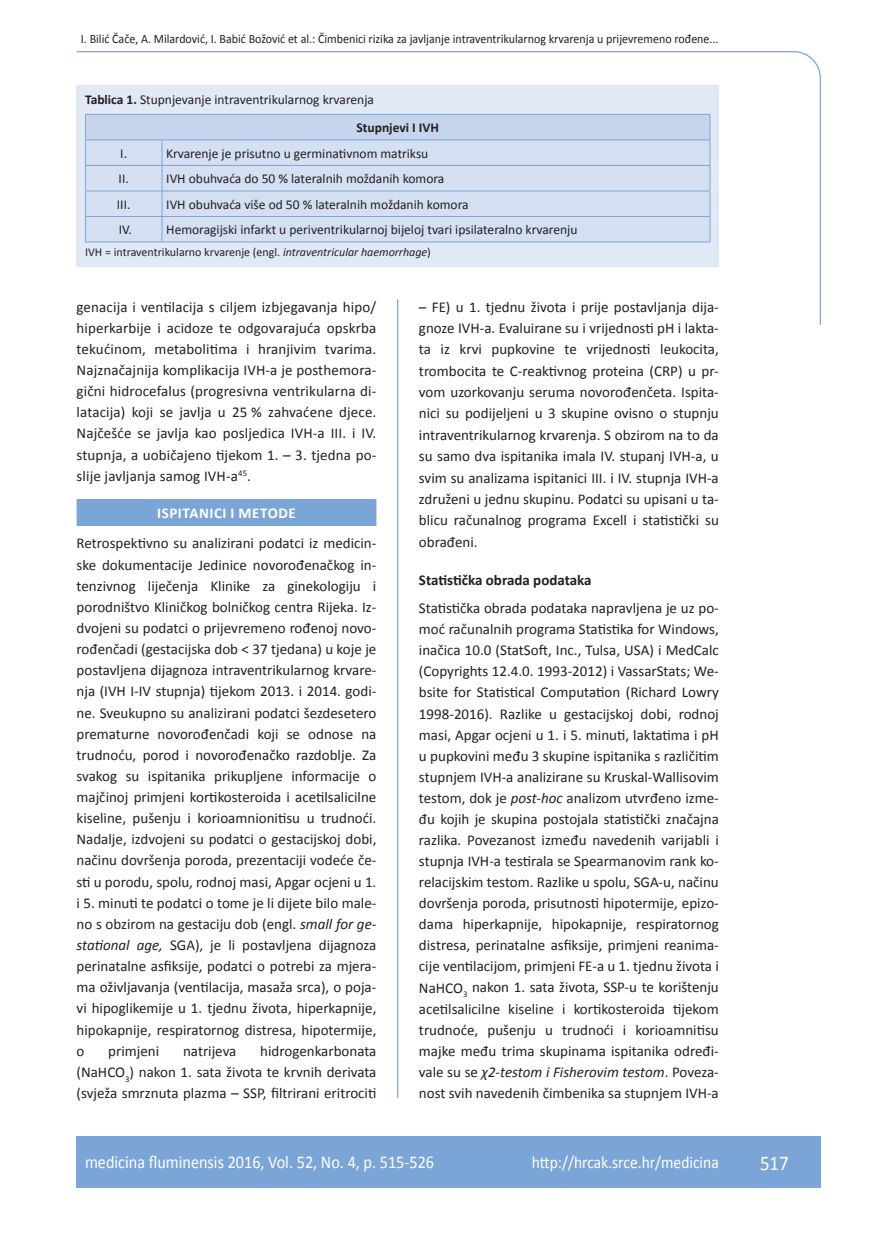
<style>
.page{position:relative;width:872px;height:1234px;background:#fff}
.page>*{position:absolute;margin:0;border:0;box-sizing:border-box;transform-origin:0 0}
.t1{font:21px "Calibri";color:#fff;scale:.9 1}
.t2{font:18px "Calibri";color:#fff;scale:.9 1}
.t3{font:17.25px "Calibri";color:#fff;scale:.9 1}
.t4{font:15px/21.1px "Calibri";color:#231f20;text-align:justify}
.t5{font:700 15px "Calibri";color:#231f20}
.t6{font:700 15px "Calibri";letter-spacing:.04em;color:#fff}
.t7{font:13.5px/28.5px "Calibri";color:#231f20}
.t8{font:12.75px "Calibri";color:#231f20;scale:.94 1}
.t9{font:12px "Calibri";color:#231f20}
.s1{font-weight:700}
.s2{font-style:italic}
</style>
<div class="page">
<svg style="left:76px;top:51px;width:745px;height:275px"></svg>
<hr style="left:397px;top:299px;width:1px;height:798px;background:#7ca5d7">
<div style="left:77px;top:1135px;width:744px;height:51px;background:#7ca5d7"></div>
<div style="left:77px;top:85px;width:642px;height:181px;background:#e1e9f6"></div>
<div style="left:85px;top:114px;width:625px;height:26px;background:#c6d5ec"></div>
<div style="left:86px;top:140px;width:623px;height:101px;background:#d4dff1"></div>
<hr style="left:85px;top:114px;width:77px;height:1px;background:#7ca5d7">
<hr style="left:162px;top:114px;width:548px;height:1px;background:#7ca5d7">
<hr style="left:85px;top:139px;width:77px;height:1px;background:#7ca5d7">
<hr style="left:162px;top:139px;width:548px;height:1px;background:#7ca5d7">
<hr style="left:85px;top:165px;width:77px;height:1px;background:#7ca5d7">
<hr style="left:162px;top:165px;width:548px;height:1px;background:#7ca5d7">
<hr style="left:85px;top:190px;width:77px;height:1px;background:#7ca5d7">
<hr style="left:162px;top:190px;width:548px;height:1px;background:#7ca5d7">
<hr style="left:85px;top:216px;width:77px;height:1px;background:#7ca5d7">
<svg style="left:85px;top:115px;width:1px;height:126px"></svg>
<hr style="left:162px;top:216px;width:548px;height:1px;background:#7ca5d7">
<svg style="left:162px;top:140px;width:1px;height:101px"></svg>
<svg style="left:709px;top:115px;width:1px;height:126px"></svg>
<hr style="left:85px;top:241px;width:77px;height:1px;background:#7ca5d7">
<hr style="left:162px;top:241px;width:548px;height:1px;background:#7ca5d7">
<div style="left:77px;top:499px;width:299px;height:27px;background:#7ca5d7"></div>
<p class="t8" style="left:81px;top:30px;width:680px">I. Bilić Čače, A. Milardović, I. Babić Božović et al.: Čimbenici rizika za javljanje intraventrikularnog krvarenja u prijevremeno rođene...</p>
<p class="t7" style="left:356px;top:84px;width:84px;text-indent:-271px"><span class="s1">Tablica 1.</span> Stupnjevanje intraventrikularnog krvarenja<br><span class="s1">Stupnjevi I IVH</span></p>
<p class="t7" style="left:120px;top:138px;width:8px">I.</p>
<p class="t7" style="left:166px;top:138px;width:264px">Krvarenje je prisutno u germinativnom matriksu</p>
<p class="t7" style="left:119px;top:164px;width:12px">II.</p>
<p class="t7" style="left:166px;top:164px;width:280px">IVH obuhvaća do 50 % lateralnih moždanih komora</p>
<p class="t7" style="left:117px;top:189px;width:15px">III.</p>
<p class="t7" style="left:166px;top:189px;width:304px">IVH obuhvaća više od 50 % lateralnih moždanih komora</p>
<p class="t7" style="left:119px;top:215px;width:15px">IV.</p>
<p class="t7" style="left:166px;top:215px;width:413px">Hemoragijski infarkt u periventrikularnoj bijeloj tvari ipsilateralno krvarenju</p>
<p class="t9" style="left:85px;top:244px;width:347px">IVH = intraventrikularno krvarenje (engl. <span class="s2">intraventricular haemorrhage</span>)</p>
<p class="t4" style="left:77px;top:295px;width:301px">genacija i ventilacija s ciljem izbjegavanja hipo/ hiperkarbije i acidoze te odgovarajuća opskrba tekućinom, metabolitima i hranjivim tvarima.<br>Najznačajnija komplikacija IVH-a je posthemora&shy;gični hidrocefalus (progresivna ventrikularna di&shy;latacija) koji se javlja u 25 % zahvaćene djece.<br>Najčešće se javlja kao posljedica IVH-a III. i IV. stupnja, a uobičajeno tijekom 1. – 3. tjedna po&shy;slije javljanja samog IVH-a<sup>45</sup>.</p>
<p class="t6" style="left:157px;top:503px;width:140px">ISPITANICI I METODE</p>
<p class="t4" style="left:77px;top:532px;width:301px">Retrospektivno su analizirani podatci iz medicin&shy;ske dokumentacije Jedinice novorođenačkog in&shy;tenzivnog liječenja Klinike za ginekologiju i porodništvo Kliničkog bolničkog centra Rijeka. Iz&shy;dvojeni su podatci o prijevremeno rođenoj novo&shy;rođenčadi (gestacijska dob &lt; 37 tjedana) u koje je postavljena dijagnoza intraventrikularnog krvare&shy;nja (IVH I-IV stupnja) tijekom 2013. i 2014. godi&shy;ne. Sveukupno su analizirani podatci šezdesetero prematurne novorođenčadi koji se odnose na trudnoću, porod i novorođenačko razdoblje. Za svakog su ispitanika prikupljene informacije o majčinoj primjeni kortikosteroida i acetilsalicilne kiseline, pušenju i korioamnionitisu u trudnoći.<br>Nadalje, izdvojeni su podatci o gestacijskoj dobi, načinu dovršenja poroda, prezentaciji vodeće če&shy;sti u porodu, spolu, rodnoj masi, Apgar ocjeni u 1. i 5. minuti te podatci o tome je li dijete bilo male&shy;no s obzirom na gestaciju dob (engl. <span class="s2">small for ge&shy;stational age,</span> SGA), je li postavljena dijagnoza perinatalne asfiksije, podatci o potrebi za mjera&shy;ma oživljavanja (ventilacija, masaža srca), o poja&shy;vi hipoglikemije u 1. tjednu života, hiperkapnije, hipokapnije, respiratornog distresa, hipotermije, o</p>
<p class="t4" style="left:77px;top:1039px;width:301px;text-indent:184px">hidrogenkarbonata (NaHCO<sub>3</sub>) nakon 1. sata života te krvnih derivata (svježa smrznuta plazma – SSP, filtrirani eritrociti</p>
<p class="t4" style="left:108px;top:1039px;width:52px">primjeni</p>
<p class="t4" style="left:183px;top:1039px;width:55px">natrijeva</p>
<p class="t4" style="left:419px;top:295px;width:301px">– FE) u 1. tjednu života i prije postavljanja dija&shy;gnoze IVH-a. Evaluirane su i vrijednosti pH i lakta&shy;ta iz krvi pupkovine te vrijednosti leukocita, trombocita te C-reaktivnog proteina (CRP) u pr&shy;vom uzorkovanju seruma novorođenčeta. Ispita&shy;nici su podijeljeni u 3 skupine ovisno o stupnju intraventrikularnog krvarenja. S obzirom na to da su samo dva ispitanika imala IV. stupanj IVH-a, u svim su analizama ispitanici III. i IV. stupnja IVH-a združeni u jednu skupinu. Podatci su upisani u ta&shy;blicu računalnog programa Excell i statistički su obrađeni.</p>
<p class="t5" style="left:419px;top:570px;width:174px">Statistička obrada podataka</p>
<p class="t4" style="left:419px;top:597px;width:301px">Statistička obrada podataka napravljena je uz po&shy;moć računalnih programa Statistika for Windows, inačica 10.0 (StatSoft, Inc., Tulsa, USA) i MedCalc (Copyrights 12.4.0. 1993-2012) i VassarStats; We&shy;bsite for Statistical Computation (Richard Lowry 1998-2016). Razlike u gestacijskoj dobi, rodnoj masi, Apgar ocjeni u 1. i 5. minuti, laktatima i pH u pupkovini među 3 skupine ispitanika s različitim stupnjem IVH-a analizirane su Kruskal-Wallisovim testom, dok je <span class="s2">post-hoc</span> analizom utvrđeno izme&shy;đu kojih je skupina postojala statistički značajna razlika. Povezanost između navedenih varijabli i stupnja IVH-a testirala se Spearmanovim rank ko&shy;relacijskim testom. Razlike u spolu, SGA-u, načinu dovršenja poroda, prisutnosti hipotermije, epizo&shy;dama hiperkapnije, hipokapnije, respiratornog distresa, perinatalne asfiksije, primjeni reanima&shy;cije ventilacijom, primjeni FE-a u 1. tjednu života i NaHCO<sub>3</sub> nakon 1. sata života, SSP-u te korištenju acetilsalicilne kiseline i kortikosteroida tijekom trudnoće, pušenju u trudnoći i korioamnitisu majke među trima skupinama ispitanika određi&shy;vale su se <span class="s2">χ2-testom i Fisherovim testom</span>. Poveza&shy;nost svih navedenih čimbenika sa stupnjem IVH-a</p>
<p class="t2" style="left:85px;top:1150px;width:389px">medicina fluminensis 2016, Vol. 52, No. 4, p. 515-526</p>
<p class="t3" style="left:532px;top:1151px;width:209px">http://hrcak.srce.hr/medicina</p>
<h1 class="t1" style="left:760px;top:1149px;width:33px">517</h1>
</div>
